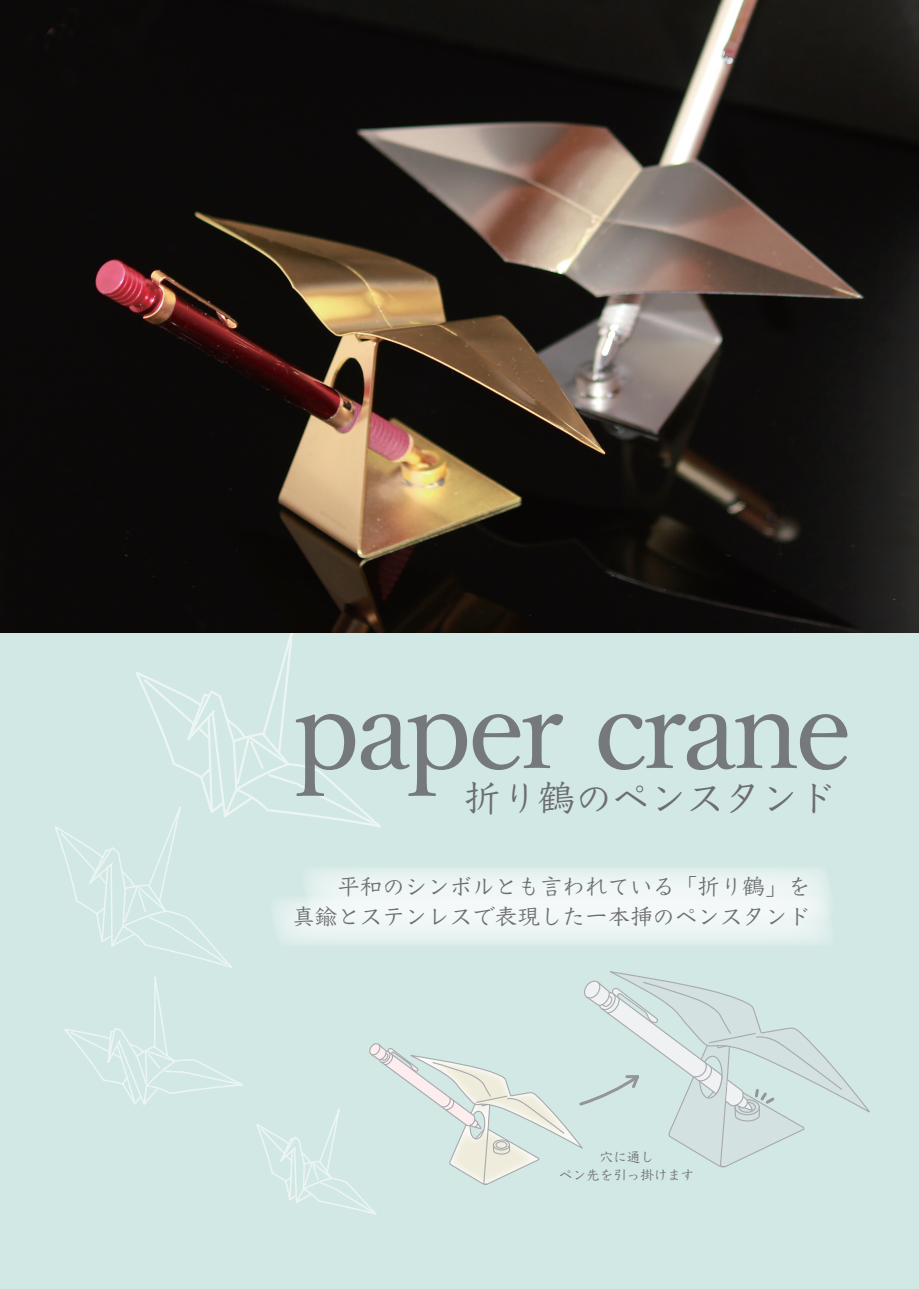
<style>
.page{position:relative;width:919px;height:1289px;background:#fff}
.page>*{position:absolute;margin:0;border:0;box-sizing:border-box;transform-origin:0 0}
.t1{font:500 117.75px "Yu Min 36 p Kn";letter-spacing:-.04em;color:#6c6d70}
.t2{font:500 37.2px "Yu Kyo";color:#6c6d70}
.t3{font:500 22.5px/30px "Yu Kyo";color:#6c6d70;text-align:right}
.t4{font:500 13.5px/18.3px "Yu Kyo";color:#6c6d70;text-align:center}
</style>
<div class="page">
<div style="left:0;top:603px;width:918px;height:685px;background:#d2e8e5"></div>
<img style="left:0;top:0;width:918px;height:632px">
<svg style="left:55px;top:629px;width:815px;height:585px"></svg>
<h1 class="t1" style="left:294px;top:619px;width:558px">paper crane</h1>
<h2 class="t2" style="left:464px;top:771px;width:373px">折り鶴のペンスタンド</h2>
<p class="t3" style="left:292px;top:871px;width:519px">平和のシンボルとも言われている「折り鶴」を<br>真鍮とステンレスで表現した一本挿のペンスタンド</p>
<p class="t4" style="left:559px;top:1148px;width:136px">穴に通し<br>ペン先を引っ掛けます</p>
</div>
